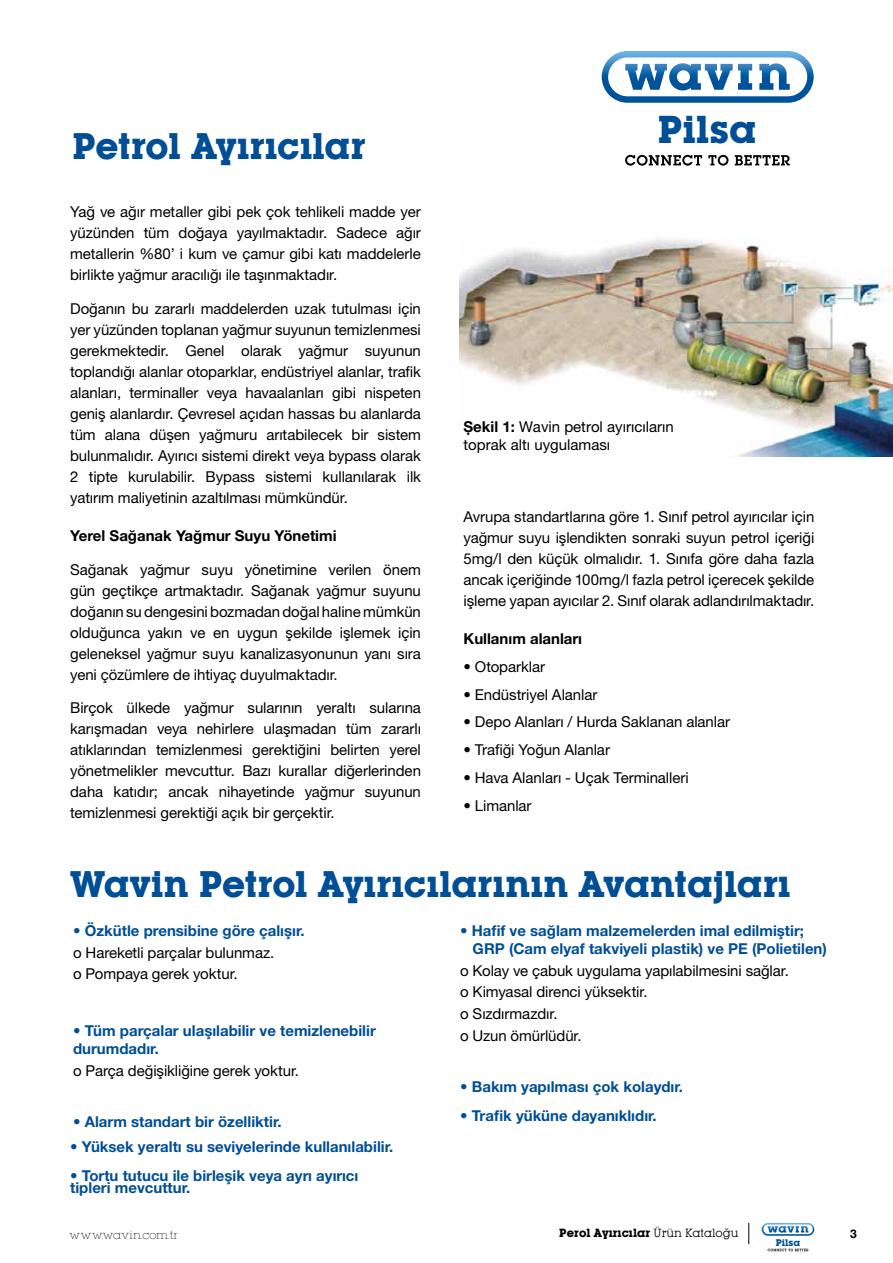
<style>
.page{position:relative;width:893px;height:1263px;background:#fff}
.page>*{position:absolute;margin:0;border:0;box-sizing:border-box;transform-origin:0 0}
.t1{font:700 38.25px "Lubalin Graph IT Cby BT";color:#004e95}
.t2{font:700 36px "Lubalin Graph IT Cby BT";color:#004e95}
.t3{font:15px/21px "Helvetica Neue LT Std";letter-spacing:-.005em;color:#000;text-align:justify}
.t4{font:700 15px/18px "Helvetica Neue LT Std";color:#004e95}
.t5{font:15px/18.6px "Helvetica Neue LT Pro";color:#000}
.t6{font:700 15px "Helvetica Neue LT Std";color:#000}
.t7{font:700 12px "Helvetica Neue LT Pro";color:#000}
.t8{font:700 11.55px "Lubalin Graph IT Cby BT";color:#000}
.t9{font:10.5px "Lubalin X Light";letter-spacing:.015em;color:#000}
.t10{font:700 9.45px "Lubalin Graph IT Cby BT";color:#004e95}
.s1{font-weight:700}
.s2{font-weight:400}
</style>
<div class="page">
<svg style="left:602px;top:51px;width:212px;height:52px"></svg>
<svg style="left:625px;top:155px;width:77px;height:11px"></svg>
<svg style="left:708px;top:155px;width:20px;height:11px"></svg>
<svg style="left:735px;top:155px;width:55px;height:10px"></svg>
<svg style="left:762px;top:1223px;width:52px;height:13px"></svg>
<svg style="left:767px;top:1249px;width:41px;height:2px"></svg>
<svg style="left:748px;top:1223px;width:1px;height:21px"></svg>
<img style="left:459px;top:238px;width:434px;height:218px">
<h2 class="t2" style="left:72px;top:124px;width:295px">Petrol Ayırıcılar</h2>
<p class="t3" style="left:70px;top:201px;width:352px">Yağ ve ağır metaller gibi pek çok tehlikeli madde yer yüzünden tüm doğaya yayılmaktadır. Sadece ağır metallerin %80’ i kum ve çamur gibi katı maddelerle birlikte yağmur aracılığı ile taşınmaktadır.</p>
<p class="t3" style="left:70px;top:298px;width:352px">Doğanın bu zararlı maddelerden uzak tutulması için yer yüzünden toplanan yağmur suyunun temizlenmesi gerekmektedir. Genel olarak yağmur suyunun toplandığı alanlar otoparklar, endüstriyel alanlar, trafik alanları, terminaller veya havaalanları gibi nispeten geniş alanlardır. Çevresel açıdan hassas bu alanlarda tüm alana düşen yağmuru arıtabilecek bir sistem bulunmalıdır. Ayırıcı sistemi direkt veya bypass olarak 2 tipte kurulabilir. Bypass sistemi kullanılarak ilk yatırım maliyetinin azaltılması mümkündür.</p>
<p class="t6" style="left:70px;top:526px;width:268px">Yerel Sağanak Yağmur Suyu Yönetimi</p>
<p class="t3" style="left:70px;top:558px;width:352px">Sağanak yağmur suyu yönetimine verilen önem gün geçtikçe artmaktadır. Sağanak yağmur suyunu doğanın su dengesini bozmadan doğal haline mümkün olduğunca yakın ve en uygun şekilde işlemek için geleneksel yağmur suyu kanalizasyonunun yanı sıra yeni çözümlere de ihtiyaç duyulmaktadır.</p>
<p class="t3" style="left:70px;top:697px;width:352px">Birçok ülkede yağmur sularının yeraltı sularına karışmadan veya nehirlere ulaşmadan tüm zararlı atıklarından temizlenmesi gerektiğini belirten yerel yönetmelikler mevcuttur. Bazı kurallar diğerlerinden daha katıdır; ancak nihayetinde yağmur suyunun temizlenmesi gerektiği açık bir gerçektir.</p>
<h1 class="t1" style="left:658px;top:106px;width:100px">Pilsa</h1>
<p class="t5" style="left:463px;top:417px;width:212px"><span class="s1">Şekil 1:</span> Wavin petrol ayırıcıların toprak altı uygulaması</p>
<p class="t3" style="left:463px;top:506px;width:352px">Avrupa standartlarına göre 1. Sınıf petrol ayırıcılar için yağmur suyu işlendikten sonraki suyun petrol içeriği 5mg/l den küçük olmalıdır. 1. Sınıfa göre daha fazla ancak içeriğinde 100mg/l fazla petrol içerecek şekilde işleme yapan ayıcılar 2. Sınıf olarak adlandırılmaktadır.</p>
<p class="t6" style="left:463px;top:629px;width:120px">Kullanım alanları</p>
<p class="t3" style="left:463px;top:656px;width:83px">• Otoparklar</p>
<p class="t3" style="left:463px;top:684px;width:135px">• Endüstriyel Alanlar</p>
<p class="t3" style="left:463px;top:711px;width:268px">• Depo Alanları / Hurda Saklanan alanlar</p>
<p class="t3" style="left:463px;top:739px;width:148px">• Trafiği Yoğun Alanlar</p>
<p class="t3" style="left:463px;top:767px;width:227px">• Hava Alanları - Uçak Terminalleri</p>
<p class="t3" style="left:463px;top:795px;width:70px">• Limanlar</p>
<h2 class="t2" style="left:70px;top:862px;width:722px">Wavin Petrol Ayırıcılarının Avantajları</h2>
<p class="t4" style="left:73px;top:921px;width:233px">• Özkütle prensibine göre çalışır.</p>
<p class="t3" style="left:73px;top:941px;width:203px;line-height:21.8px">o Hareketli parçalar bulunmaz. o Pompaya gerek yoktur.</p>
<p class="t4" style="left:473px;top:921px;width:356px;text-indent:-13px">• Hafif ve sağlam malzemelerden imal edilmiştir;<br>GRP (Cam elyaf takviyeli plastik) ve PE (Polietilen)</p>
<p class="t3" style="left:460px;top:959px;width:330px;line-height:21.8px;text-align:left">o Kolay ve çabuk uygulama yapılabilmesini sağlar. o Kimyasal direnci yüksektir.<br>o Sızdırmazdır.<br>o Uzun ömürlüdür.</p>
<p class="t4" style="left:460px;top:1077px;width:224px">• Bakım yapılması çok kolaydır.</p>
<p class="t4" style="left:460px;top:1106px;width:198px">• Trafik yüküne dayanıklıdır.</p>
<p class="t4" style="left:73px;top:1021px;width:304px">• Tüm parçalar ulaşılabilir ve temizlenebilir durumdadır.</p>
<p class="t3" style="left:73px;top:1060px;width:227px">o Parça değişikliğine gerek yoktur.</p>
<p class="t4" style="left:73px;top:1112px;width:210px">• Alarm standart bir özelliktir.</p>
<p class="t4" style="left:70px;top:1137px;width:325px">• Yüksek yeraltı su seviyelerinde kullanılabilir.</p>
<p class="t4" style="left:70px;top:1169px;width:290px;line-height:12px">• Tortu tutucu ile birleşik veya ayrı ayırıcı tipleri mevcuttur.</p>
<p class="t8" style="left:559px;top:1226px;width:181px">Perol Ayırıcılar <span class="s2">Ürün Kataloğu</span></p>
<p class="t9" style="left:69px;top:1229px;width:110px">www.wavin.com.tr</p>
<p class="t7" style="left:850px;top:1226px;width:8px">3</p>
<p class="t10" style="left:776px;top:1236px;width:26px">Pilsa</p>
</div>
